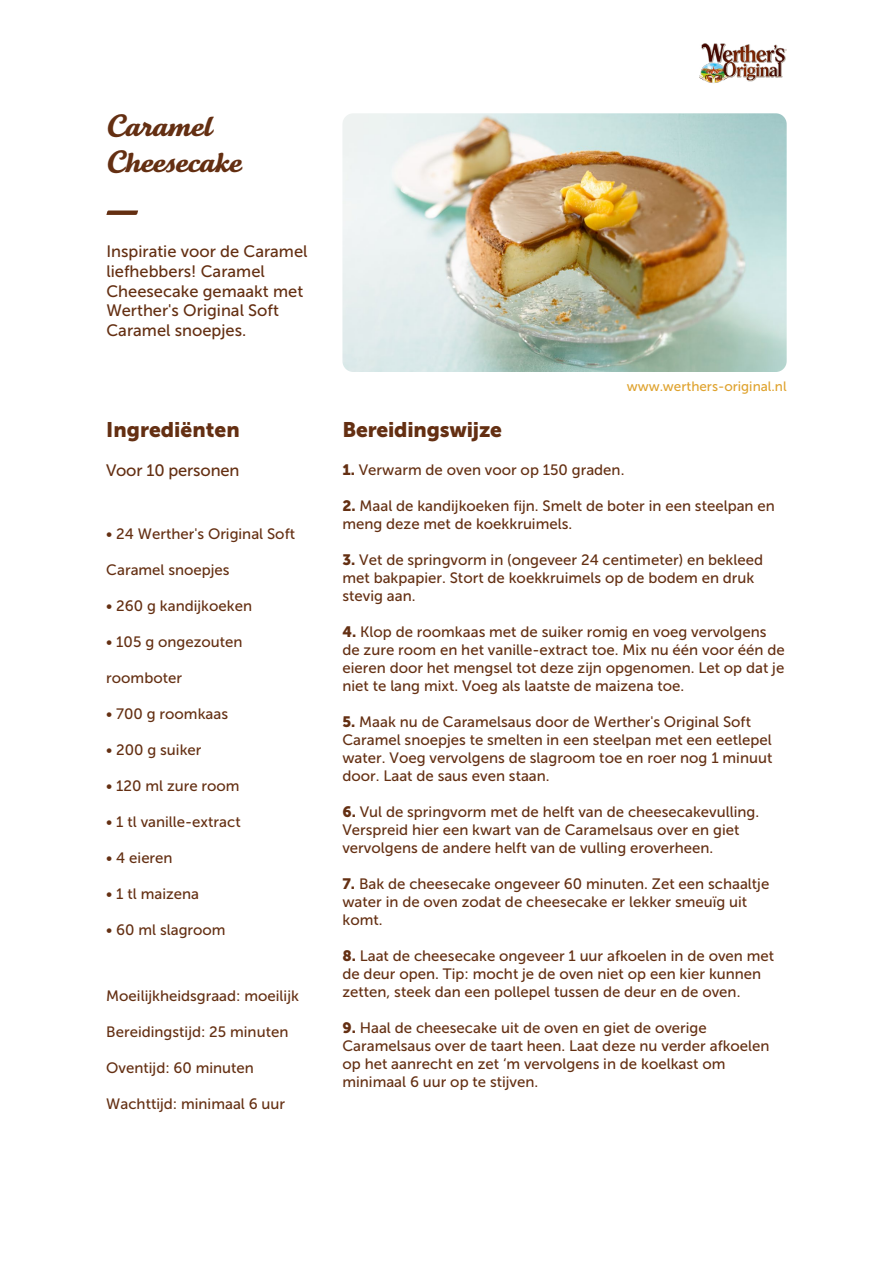
<style>
.page{position:relative;width:893px;height:1263px;background:#fff}
.page>*{position:absolute;margin:0;border:0;box-sizing:border-box;transform-origin:0 0}
.t1{font:30px/36px "Tartine Script Pro Bld";color:#642f12}
.t2{font:21px "Museo Sans 900";letter-spacing:-.01em;color:#642f12}
.t3{font:16.5px/19.8px "Museo Sans 500";color:#642f12}
.t4{font:15px/18px "Museo Sans 500";color:#642f12}
.t5{font:13.5px "Museo Sans 500";color:#dfa32f}
.s1{font-family:"Museo Sans 900"}
</style>
<div class="page">
<img style="left:699px;top:43px;width:88px;height:40px">
<svg style="left:106px;top:210px;width:32px;height:5px"></svg>
<img style="left:342px;top:113px;width:445px;height:259px">
<h1 class="t1" style="left:106px;top:108px;width:137px">Caramel<br>Cheesecake</h1>
<p class="t3" style="left:106px;top:242px;width:203px">Inspiratie voor de Caramel liefhebbers! Caramel<br>Cheesecake gemaakt met<br>Werther's Original Soft<br>Caramel snoepjes.</p>
<h2 class="t2" style="left:106px;top:417px;width:135px">Ingrediënten</h2>
<p class="t3" style="left:106px;top:461px;width:135px">Voor 10 personen</p>
<p class="t4" style="left:106px;top:524px;width:190px">• 24 Werther's Original Soft</p>
<p class="t4" style="left:106px;top:560px;width:125px">Caramel snoepjes</p>
<p class="t4" style="left:106px;top:596px;width:147px">• 260 g kandijkoeken</p>
<p class="t4" style="left:106px;top:632px;width:138px">• 105 g ongezouten</p>
<p class="t4" style="left:106px;top:668px;width:77px">roomboter</p>
<p class="t4" style="left:106px;top:704px;width:123px">• 700 g roomkaas</p>
<p class="t4" style="left:106px;top:740px;width:97px">• 200 g suiker</p>
<p class="t4" style="left:106px;top:776px;width:135px">• 120 ml zure room</p>
<p class="t4" style="left:106px;top:812px;width:136px">• 1 tl vanille-extract</p>
<p class="t4" style="left:106px;top:848px;width:68px">• 4 eieren</p>
<p class="t4" style="left:106px;top:884px;width:94px">• 1 tl maizena</p>
<p class="t4" style="left:106px;top:920px;width:121px">• 60 ml slagroom</p>
<p class="t4" style="left:106px;top:986px;width:194px">Moeilijkheidsgraad: moeilijk</p>
<p class="t4" style="left:106px;top:1022px;width:184px">Bereidingstijd: 25 minuten</p>
<p class="t4" style="left:106px;top:1058px;width:149px">Oventijd: 60 minuten</p>
<p class="t4" style="left:106px;top:1094px;width:180px">Wachttijd: minimaal 6 uur</p>
<p class="t5" style="left:627px;top:379px;width:161px">www.werthers-original.nl</p>
<h2 class="t2" style="left:342px;top:417px;width:161px">Bereidingswijze</h2>
<p class="t4" style="left:342px;top:460px;width:284px"><span class="s1">1.</span> Verwarm de oven voor op 150 graden.</p>
<p class="t4" style="left:342px;top:496px;width:434px"><span class="s1">2.</span> Maal de kandijkoeken fijn. Smelt de boter in een steelpan en meng deze met de koekkruimels.</p>
<p class="t4" style="left:342px;top:550px;width:422px"><span class="s1">3.</span> Vet de springvorm in (ongeveer 24 centimeter) en bekleed met bakpapier. Stort de koekkruimels op de bodem en druk stevig aan.</p>
<p class="t4" style="left:342px;top:622px;width:444px"><span class="s1">4.</span> Klop de roomkaas met de suiker romig en voeg vervolgens de zure room en het vanille-extract toe. Mix nu één voor één de eieren door het mengsel tot deze zijn opgenomen. Let op dat je niet te lang mixt. Voeg als laatste de maizena toe.</p>
<p class="t4" style="left:342px;top:712px;width:431px"><span class="s1">5.</span> Maak nu de Caramelsaus door de Werther's Original Soft Caramel snoepjes te smelten in een steelpan met een eetlepel water. Voeg vervolgens de slagroom toe en roer nog 1 minuut door. Laat de saus even staan.</p>
<p class="t4" style="left:342px;top:802px;width:418px"><span class="s1">6.</span> Vul de springvorm met de helft van de cheesecakevulling.<br>Verspreid hier een kwart van de Caramelsaus over en giet vervolgens de andere helft van de vulling eroverheen.</p>
<p class="t4" style="left:342px;top:874px;width:428px"><span class="s1">7.</span> Bak de cheesecake ongeveer 60 minuten. Zet een schaaltje water in de oven zodat de cheesecake er lekker smeuïg uit komt.</p>
<p class="t4" style="left:342px;top:946px;width:433px"><span class="s1">8.</span> Laat de cheesecake ongeveer 1 uur afkoelen in de oven met de deur open. Tip: mocht je de oven niet op een kier kunnen zetten, steek dan een pollepel tussen de deur en de oven.</p>
<p class="t4" style="left:342px;top:1018px;width:429px"><span class="s1">9.</span> Haal de cheesecake uit de oven en giet de overige Caramelsaus over de taart heen. Laat deze nu verder afkoelen op het aanrecht en zet ‘m vervolgens in de koelkast om minimaal 6 uur op te stijven.</p>
</div>
